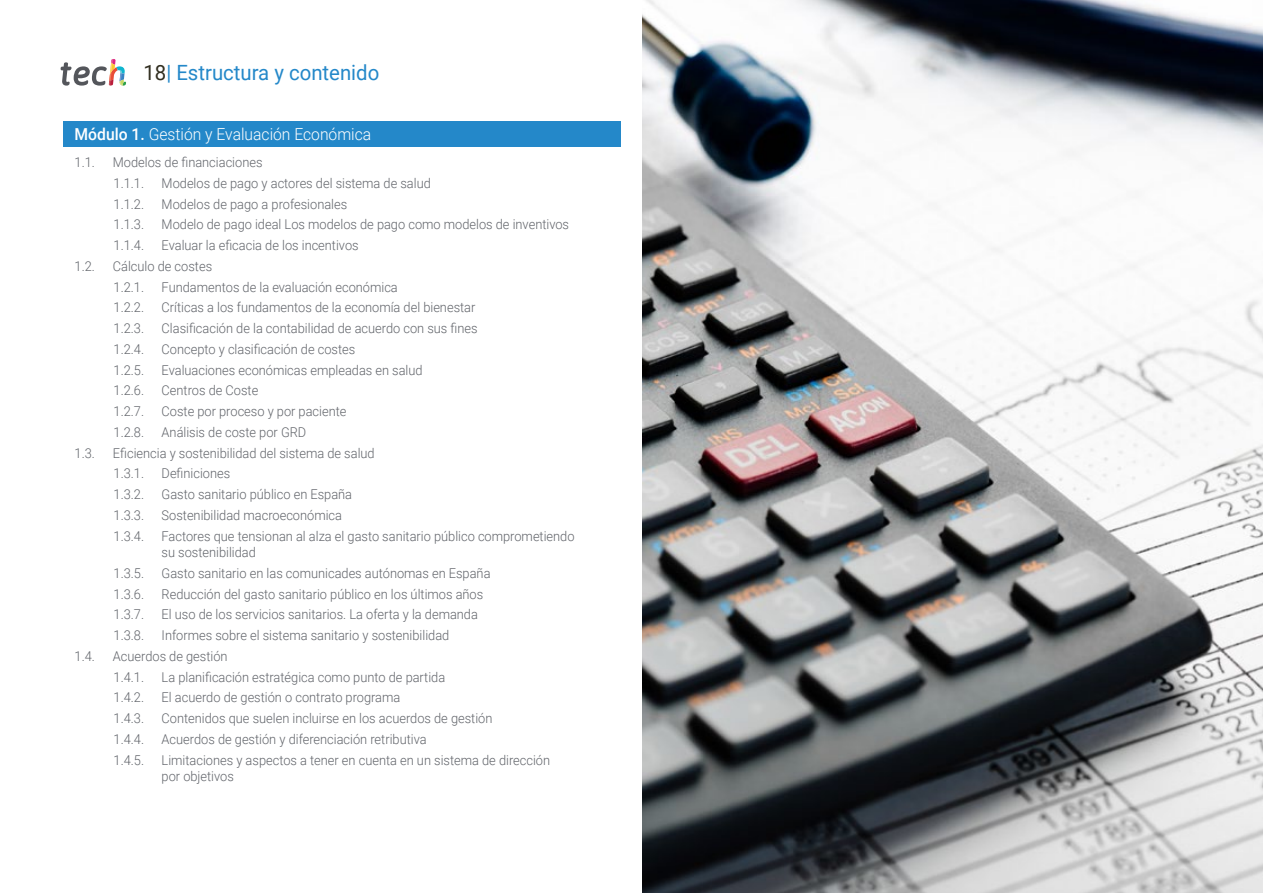
<style>
.page{position:relative;width:1263px;height:893px;background:#fff}
.page>*{position:absolute;margin:0;border:0;box-sizing:border-box;transform-origin:0 0}
.t1{font:21px "Roboto";color:#2488c9}
.t2{font:300 16.5px "Roboto";color:#fff;scale:.95 1}
.t3{font:300 13.5px/20.7px "Roboto";color:#61646a;scale:.95 1}
.s1{color:#312e20}
.s2{font-weight:500}
</style>
<div class="page">
<div style="left:64px;top:121px;width:557px;height:25px;background:#2488c9"></div>
<img style="left:642px;top:0;width:621px;height:893px">
<svg style="left:61px;top:59px;width:65px;height:27px"></svg>
<h1 class="t1" style="left:144px;top:57px;width:237px"><span class="s1">18</span>| Estructura y contenido</h1>
<p class="t2" style="left:75px;top:123px;width:314px"><span class="s2">Módulo 1.</span> Gestión y Evaluación Económica</p>
<p class="t3" style="left:75px;top:151px;width:23px">1.1.</p>
<p class="t3" style="left:113px;top:151px;width:159px">Modelos de financiaciones<br>1.1.1.</p>
<p class="t3" style="left:162px;top:172px;width:285px">Modelos de pago y actores del sistema de salud</p>
<p class="t3" style="left:114px;top:193px;width:34px">1.1.2.</p>
<p class="t3" style="left:162px;top:193px;width:197px">Modelos de pago a profesionales</p>
<p class="t3" style="left:114px;top:214px;width:34px">1.1.3.</p>
<p class="t3" style="left:162px;top:214px;width:430px">Modelo de pago ideal Los modelos de pago como modelos de inventivos</p>
<p class="t3" style="left:114px;top:234px;width:34px">1.1.4.</p>
<p class="t3" style="left:162px;top:234px;width:209px">Evaluar la eficacia de los incentivos</p>
<p class="t3" style="left:75px;top:255px;width:23px">1.2.</p>
<p class="t3" style="left:113px;top:255px;width:106px">Cálculo de costes<br>1.2.1.</p>
<p class="t3" style="left:162px;top:276px;width:250px">Fundamentos de la evaluación económica</p>
<p class="t3" style="left:114px;top:297px;width:34px">1.2.2.</p>
<p class="t3" style="left:162px;top:297px;width:332px">Críticas a los fundamentos de la economía del bienestar</p>
<p class="t3" style="left:114px;top:317px;width:34px">1.2.3.</p>
<p class="t3" style="left:162px;top:317px;width:334px">Clasificación de la contabilidad de acuerdo con sus fines</p>
<p class="t3" style="left:114px;top:338px;width:34px">1.2.4.</p>
<p class="t3" style="left:162px;top:338px;width:205px">Concepto y clasificación de costes</p>
<p class="t3" style="left:114px;top:359px;width:34px">1.2.5.</p>
<p class="t3" style="left:162px;top:359px;width:276px">Evaluaciones económicas empleadas en salud</p>
<p class="t3" style="left:114px;top:380px;width:34px">1.2.6.</p>
<p class="t3" style="left:162px;top:380px;width:103px">Centros de Coste</p>
<p class="t3" style="left:114px;top:400px;width:34px">1.2.7.</p>
<p class="t3" style="left:162px;top:400px;width:196px">Coste por proceso y por paciente</p>
<p class="t3" style="left:114px;top:421px;width:34px">1.2.8.</p>
<p class="t3" style="left:162px;top:421px;width:154px">Análisis de coste por GRD</p>
<p class="t3" style="left:75px;top:442px;width:23px">1.3.</p>
<p class="t3" style="left:113px;top:442px;width:277px">Eficiencia y sostenibilidad del sistema de salud<br>1.3.1.</p>
<p class="t3" style="left:162px;top:463px;width:74px">Definiciones</p>
<p class="t3" style="left:114px;top:483px;width:34px">1.3.2.</p>
<p class="t3" style="left:162px;top:483px;width:202px">Gasto sanitario público en España</p>
<p class="t3" style="left:114px;top:504px;width:34px">1.3.3.</p>
<p class="t3" style="left:162px;top:504px;width:191px">Sostenibilidad macroeconómica</p>
<p class="t3" style="left:114px;top:525px;width:34px">1.3.4.</p>
<p class="t3" style="left:162px;top:527px;width:436px;line-height:16.5px">Factores que tensionan al alza el gasto sanitario público comprometiendo su sostenibilidad</p>
<p class="t3" style="left:114px;top:562px;width:34px">1.3.5.</p>
<p class="t3" style="left:162px;top:562px;width:348px">Gasto sanitario en las comunicades autónomas en España</p>
<p class="t3" style="left:114px;top:583px;width:34px">1.3.6.</p>
<p class="t3" style="left:162px;top:583px;width:340px">Reducción del gasto sanitario público en los últimos años</p>
<p class="t3" style="left:114px;top:604px;width:34px">1.3.7.</p>
<p class="t3" style="left:162px;top:604px;width:334px">El uso de los servicios sanitarios. La oferta y la demanda</p>
<p class="t3" style="left:114px;top:624px;width:34px">1.3.8.</p>
<p class="t3" style="left:162px;top:624px;width:304px">Informes sobre el sistema sanitario y sostenibilidad</p>
<p class="t3" style="left:75px;top:645px;width:23px">1.4.</p>
<p class="t3" style="left:113px;top:645px;width:122px">Acuerdos de gestión<br>1.4.1.</p>
<p class="t3" style="left:162px;top:666px;width:300px">La planificación estratégica como punto de partida</p>
<p class="t3" style="left:114px;top:687px;width:34px">1.4.2.</p>
<p class="t3" style="left:162px;top:687px;width:253px">El acuerdo de gestión o contrato programa</p>
<p class="t3" style="left:114px;top:707px;width:34px">1.4.3.</p>
<p class="t3" style="left:162px;top:707px;width:350px">Contenidos que suelen incluirse en los acuerdos de gestión</p>
<p class="t3" style="left:114px;top:728px;width:34px">1.4.4.</p>
<p class="t3" style="left:162px;top:728px;width:280px">Acuerdos de gestión y diferenciación retributiva</p>
<p class="t3" style="left:114px;top:749px;width:34px">1.4.5.</p>
<p class="t3" style="left:162px;top:751px;width:410px;line-height:16.5px">Limitaciones y aspectos a tener en cuenta en un sistema de dirección por objetivos</p>
</div>
